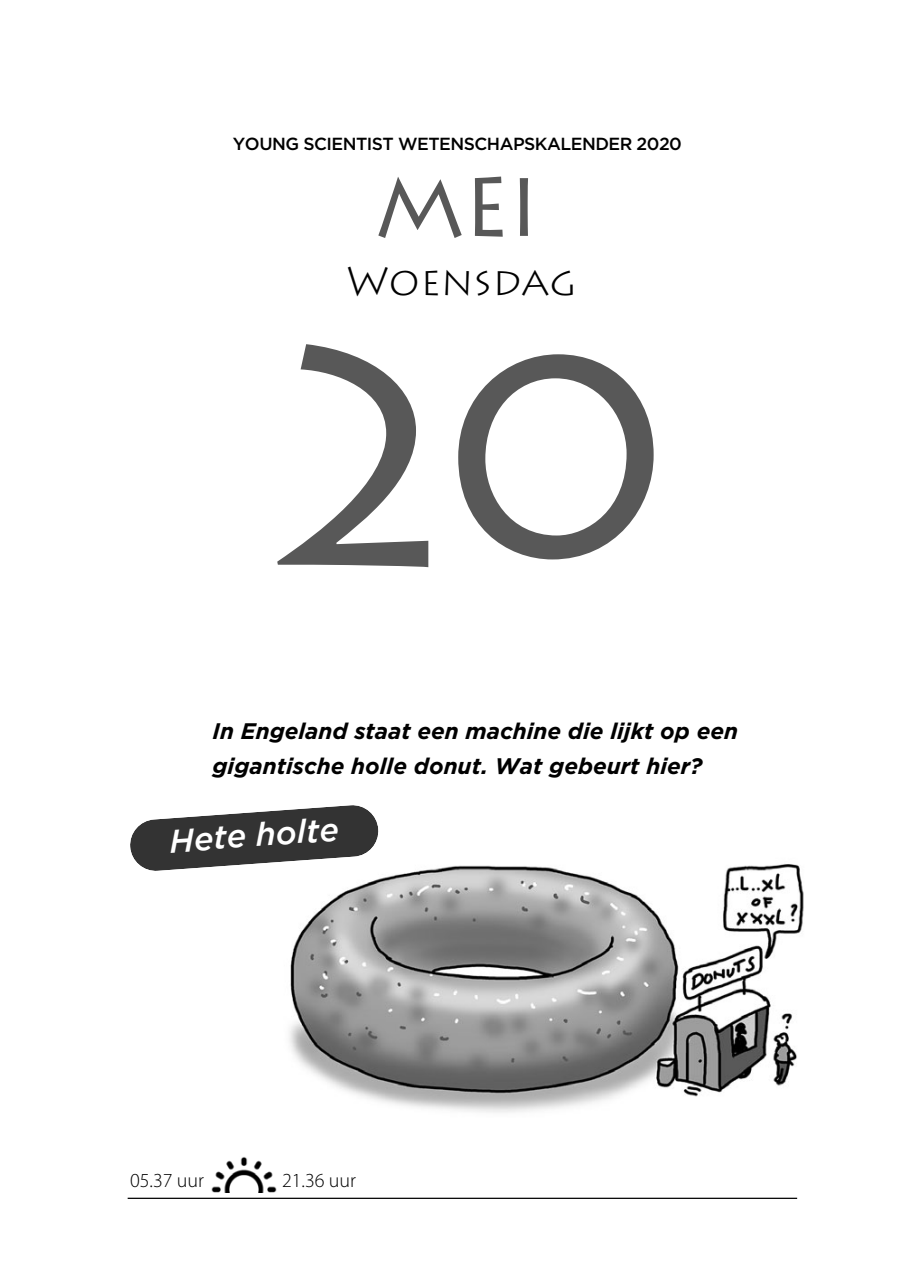
<style>
.page{position:relative;width:922px;height:1276px;background:#fff}
.page>*{position:absolute;margin:0;border:0;box-sizing:border-box;transform-origin:0 0}
.t1{font:307.5px "Lithos Pro";color:#585858}
.t2{font:82.5px "Lithos Pro";color:#585858}
.t3{font:300 40px "Lithos Pro";color:#000}
.t4{font:italic 500 32.5px "Gotham";color:#fff}
.t5{font:italic 700 22.5px/35px "Gotham";color:#000}
.t6{font:300 20px "Myriad Pro";color:#000}
.t7{font:500 17.5px "Gotham";letter-spacing:-.03em;color:#000}
</style>
<div class="page">
<img style="left:289px;top:864px;width:515px;height:249px">
<svg style="left:130px;top:805px;width:252px;height:69px"></svg>
<hr style="left:128px;top:1197px;width:669px;height:2px;background:#000">
<img style="left:211px;top:1157px;width:66px;height:35px">
<p class="t7" style="left:233px;top:134px;width:450px">YOUNG SCIENTIST WETENSCHAPSKALENDER 2020</p>
<h2 class="t2" style="left:375px;top:159px;width:167px">MEI</h2>
<h3 class="t3" style="left:346px;top:257px;width:231px">Woensdag</h3>
<h1 class="t1" style="left:255px;top:279px;width:410px">20</h1>
<p class="t5" style="left:212px;top:715px;width:527px">In Engeland staat een machine die lijkt op een gigantische holle donut. Wat gebeurt hier?</p>
<h3 class="t4" style="left:168px;top:828px;width:171px;rotate:-4deg">Hete holte</h3>
<p class="t6" style="left:130px;top:1174px;width:75px">05.37 uur</p>
<p class="t6" style="left:282px;top:1174px;width:75px">21.36 uur</p>
</div>
